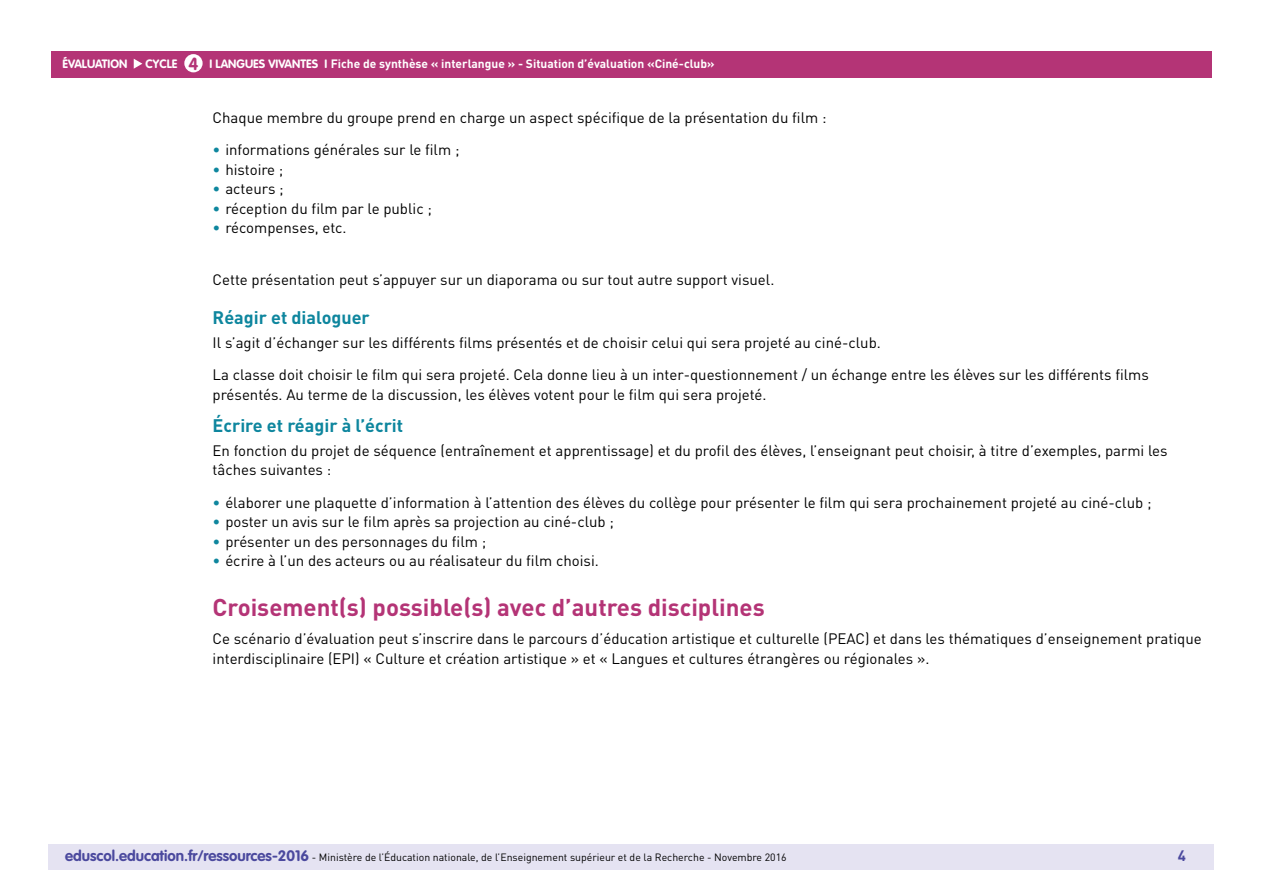
<style>
.page{position:relative;width:1263px;height:893px;background:#fff}
.page>*{position:absolute;margin:0;border:0;box-sizing:border-box;transform-origin:0 0}
.t1{font:700 24px "DIN Pro";color:#b43476}
.t2{font:700 18px "DIN Pro";color:#0e869e}
.t3{font:700 17.25px "VAG Rounded Std";color:#b43476}
.t4{font:15px/19.5px "DIN Pro";color:#000}
.t5{font:700 15px "DIN Pro";color:#4b499e}
.t6{font:700 12px "DIN Pro";color:#fff}
.t7{font:700 12px "VAG Rounded Std";color:#fff}
.t8{font:10.5px "DIN Pro";color:#000}
.s1{font-family:"VAG Rounded Std"}
.s2{color:#0e869e}
.s3{font-family:"VAG Rounded Std";font-weight:700;font-size:15px;color:#4b499e}
</style>
<div class="page">
<div style="left:49px;top:844px;width:1165px;height:26px;background:#e5e3f2"></div>
<div style="left:51px;top:51px;width:1161px;height:27px;background:#b43476"></div>
<svg style="left:134px;top:59px;width:8px;height:10px"></svg>
<div style="left:184px;top:54px;width:19px;height:18px;background:#fff;border-radius:50%"></div>
<p class="t7" style="left:63px;top:57px;width:66px">ÉVALUATION</p>
<p class="t7" style="left:146px;top:57px;width:33px">CYCLE</p>
<p class="t6" style="left:210px;top:56px;width:507px"><span class="s1">I LANGUES VIVANTES I</span> Fiche de synthèse « interlangue » - Situation d’évaluation «Ciné-club»</p>
<p class="t3" style="left:189px;top:53px;width:11px">4</p>
<p class="t4" style="left:213px;top:108px;width:615px">Chaque membre du groupe prend en charge un aspect spécifique de la présentation du film :</p>
<p class="t4" style="left:213px;top:140px;width:248px"><span class="s2">•</span> informations générales sur le film ;</p>
<p class="t4" style="left:213px;top:159px;width:72px"><span class="s2">•</span> histoire ;</p>
<p class="t4" style="left:213px;top:179px;width:73px"><span class="s2">•</span> acteurs ;</p>
<p class="t4" style="left:213px;top:198px;width:221px"><span class="s2">•</span> réception du film par le public ;</p>
<p class="t4" style="left:213px;top:218px;width:136px"><span class="s2">•</span> récompenses, etc.</p>
<p class="t4" style="left:213px;top:270px;width:563px">Cette présentation peut s’appuyer sur un diaporama ou sur tout autre support visuel.</p>
<p class="t2" style="left:213px;top:306px;width:159px">Réagir et dialoguer</p>
<p class="t4" style="left:213px;top:326px;width:938px;line-height:32.2px">Il s’agit d’échanger sur les différents films présentés et de choisir celui qui sera projeté au ciné-club.<br>La classe doit choisir le film qui sera projeté. Cela donne lieu à un inter-questionnement / un échange entre les élèves sur les différents films</p>
<p class="t4" style="left:213px;top:384px;width:555px">présentés. Au terme de la discussion, les élèves votent pour le film qui sera projeté.</p>
<p class="t2" style="left:213px;top:414px;width:192px">Écrire et réagir à l’écrit</p>
<p class="t4" style="left:213px;top:440px;width:956px">En fonction du projet de séquence (entraînement et apprentissage) et du profil des élèves, l’enseignant peut choisir, à titre d’exemples, parmi les tâches suivantes :</p>
<p class="t4" style="left:213px;top:492px;width:940px"><span class="s2">•</span> élaborer une plaquette d’information à l’attention des élèves du collège pour présenter le film qui sera prochainement projeté au ciné-club ;</p>
<p class="t4" style="left:213px;top:512px;width:403px"><span class="s2">•</span> poster un avis sur le film après sa projection au ciné-club ;</p>
<p class="t4" style="left:213px;top:531px;width:275px"><span class="s2">•</span> présenter un des personnages du film ;</p>
<p class="t4" style="left:213px;top:551px;width:388px"><span class="s2">•</span> écrire à l’un des acteurs ou au réalisateur du film choisi.</p>
<h1 class="t1" style="left:213px;top:592px;width:554px">Croisement(s) possible(s) avec d’autres disciplines</h1>
<p class="t4" style="left:213px;top:629px;width:991px">Ce scénario d’évaluation peut s’inscrire dans le parcours d’éducation artistique et culturelle (PEAC) et dans les thématiques d’enseignement pratique interdisciplinaire (EPI) « Culture et création artistique » et « Langues et cultures étrangères ou régionales ».</p>
<p class="t8" style="left:65px;top:850px;width:723px"><span class="s3">eduscol.education.fr/ressources-2016</span> - Ministère de l’Éducation nationale, de l’Enseignement supérieur et de la Recherche - Novembre 2016</p>
<p class="t5" style="left:1178px;top:845px;width:10px">4</p>
</div>
